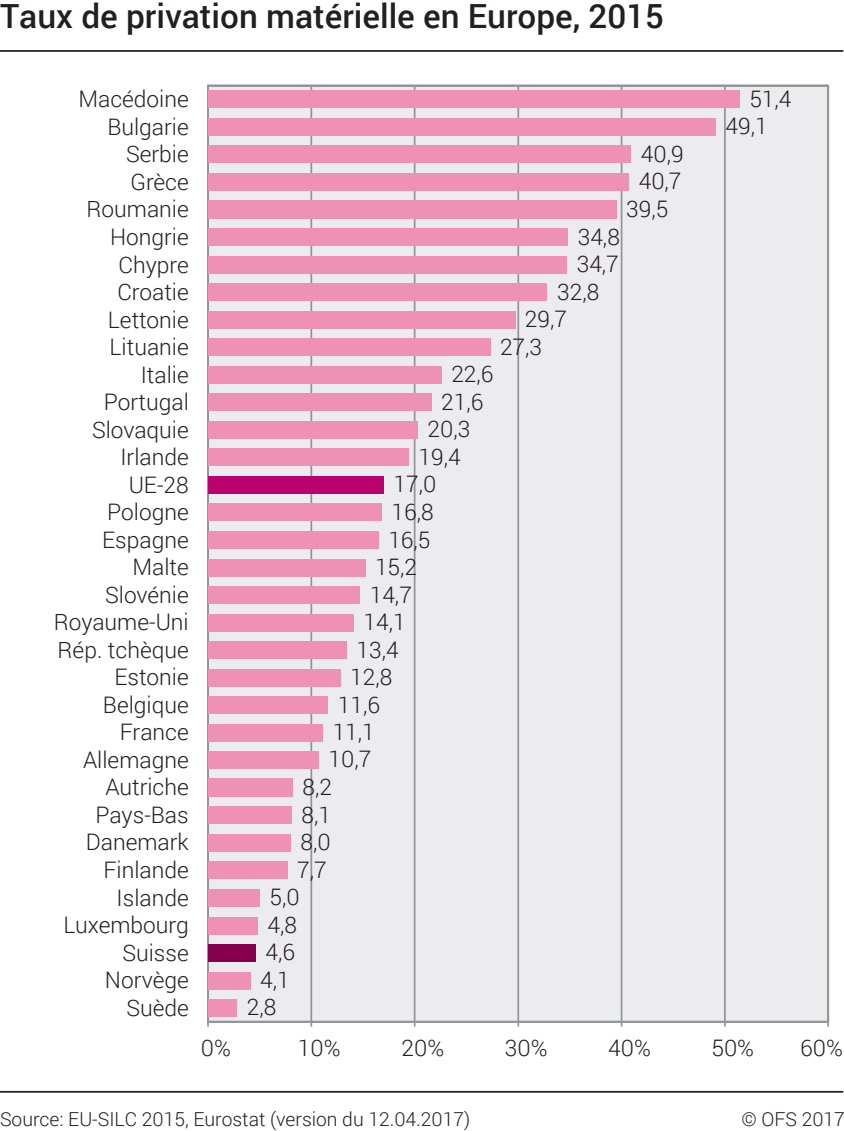
<style>
.page{position:relative;width:844px;height:1131px;background:#fff}
.page>*{position:absolute;margin:0;border:0;box-sizing:border-box;transform-origin:0 0}
.t1{font:500 33.25px "Roboto";color:#231f20}
.t2{font:300 22.75px/27.7px "Roboto";color:#231f20}
.t3{font:300 19.25px "Roboto";color:#231f20}
</style>
<div class="page">
<hr style="left:0;top:1090px;width:843px;height:2px;background:#231f20">
<hr style="left:0;top:50px;width:843px;height:2px;background:#231f20">
<div style="left:207px;top:84px;width:623px;height:943px;background:#ececee"></div>
<hr style="left:310px;top:86px;width:2px;height:935px;background:#939598">
<hr style="left:414px;top:86px;width:1px;height:935px;background:#939598">
<hr style="left:517px;top:86px;width:2px;height:935px;background:#939598">
<hr style="left:620px;top:86px;width:2px;height:935px;background:#939598">
<hr style="left:724px;top:86px;width:1px;height:935px;background:#939598">
<hr style="left:827px;top:86px;width:2px;height:935px;background:#939598">
<hr style="left:208px;top:1020px;width:620px;height:2px;background:#939598">
<hr style="left:207px;top:86px;width:2px;height:935px;background:#939598">
<div style="left:208px;top:90px;width:531px;height:18px;background:#ef91b4"></div>
<div style="left:208px;top:118px;width:507px;height:18px;background:#ef91b4"></div>
<div style="left:208px;top:145px;width:422px;height:18px;background:#ef91b4"></div>
<div style="left:208px;top:173px;width:420px;height:18px;background:#ef91b4"></div>
<div style="left:208px;top:200px;width:408px;height:19px;background:#ef91b4"></div>
<div style="left:208px;top:228px;width:359px;height:18px;background:#ef91b4"></div>
<div style="left:208px;top:256px;width:358px;height:18px;background:#ef91b4"></div>
<div style="left:208px;top:283px;width:339px;height:18px;background:#ef91b4"></div>
<div style="left:208px;top:311px;width:307px;height:17px;background:#ef91b4"></div>
<div style="left:208px;top:338px;width:282px;height:18px;background:#ef91b4"></div>
<div style="left:208px;top:366px;width:233px;height:17px;background:#ef91b4"></div>
<div style="left:208px;top:393px;width:223px;height:18px;background:#ef91b4"></div>
<div style="left:208px;top:421px;width:210px;height:17px;background:#ef91b4"></div>
<div style="left:208px;top:448px;width:200px;height:18px;background:#ef91b4"></div>
<div style="left:208px;top:476px;width:176px;height:18px;background:#b9016f"></div>
<div style="left:208px;top:503px;width:174px;height:18px;background:#ef91b4"></div>
<div style="left:208px;top:531px;width:170px;height:18px;background:#ef91b4"></div>
<div style="left:208px;top:558px;width:157px;height:18px;background:#ef91b4"></div>
<div style="left:208px;top:586px;width:152px;height:18px;background:#ef91b4"></div>
<div style="left:208px;top:613px;width:146px;height:18px;background:#ef91b4"></div>
<div style="left:208px;top:641px;width:138px;height:18px;background:#ef91b4"></div>
<div style="left:208px;top:668px;width:132px;height:18px;background:#ef91b4"></div>
<div style="left:208px;top:696px;width:120px;height:18px;background:#ef91b4"></div>
<div style="left:208px;top:723px;width:114px;height:18px;background:#ef91b4"></div>
<div style="left:208px;top:751px;width:111px;height:18px;background:#ef91b4"></div>
<div style="left:208px;top:778px;width:85px;height:18px;background:#ef91b4"></div>
<div style="left:208px;top:806px;width:84px;height:18px;background:#ef91b4"></div>
<div style="left:208px;top:834px;width:83px;height:17px;background:#ef91b4"></div>
<div style="left:208px;top:861px;width:79px;height:18px;background:#ef91b4"></div>
<div style="left:208px;top:888px;width:51px;height:18px;background:#ef91b4"></div>
<div style="left:208px;top:916px;width:49px;height:18px;background:#ef91b4"></div>
<div style="left:208px;top:943px;width:48px;height:18px;background:#86004f"></div>
<div style="left:208px;top:971px;width:42px;height:18px;background:#ef91b4"></div>
<div style="left:208px;top:998px;width:29px;height:18px;background:#ef91b4"></div>
<h1 class="t1" style="left:0;top:-7px;width:665px">Taux de privation matérielle en Europe, 2015</h1>
<p class="t2" style="left:54px;top:85px;width:136px;text-align:right">Macédoine<br>Bulgarie<br>Serbie<br>Grèce<br>Roumanie<br>Hongrie<br>Chypre<br>Croatie<br>Lettonie<br>Lituanie<br>Italie<br>Portugal<br>Slovaquie<br>Irlande<br>UE-28<br>Pologne<br>Espagne<br>Malte<br>Slovénie<br>Royaume-Uni<br>Rép. tchèque<br>Estonie<br>Belgique<br>France<br>Allemagne<br>Autriche<br>Pays-Bas<br>Danemark<br>Finlande<br>Islande<br>Luxembourg<br>Suisse<br>Norvège<br>Suède</p>
<p class="t2" style="left:451px;top:359px;width:44px">22,6</p>
<p class="t2" style="left:441px;top:387px;width:44px">21,6</p>
<p class="t2" style="left:427px;top:414px;width:44px">20,3</p>
<p class="t2" style="left:418px;top:442px;width:44px">19,4</p>
<p class="t2" style="left:393px;top:469px;width:44px">17,0</p>
<p class="t2" style="left:391px;top:497px;width:44px">16,8</p>
<p class="t2" style="left:388px;top:525px;width:44px">16,5</p>
<p class="t2" style="left:375px;top:552px;width:44px">15,2</p>
<p class="t2" style="left:370px;top:579px;width:44px">14,7</p>
<p class="t2" style="left:363px;top:607px;width:44px">14,1</p>
<p class="t2" style="left:356px;top:634px;width:44px">13,4</p>
<p class="t2" style="left:350px;top:662px;width:44px">12,8</p>
<p class="t2" style="left:338px;top:689px;width:44px">11,6</p>
<p class="t2" style="left:332px;top:717px;width:44px">11,1</p>
<p class="t2" style="left:328px;top:744px;width:44px">10,7</p>
<p class="t2" style="left:302px;top:772px;width:31px">8,2</p>
<p class="t2" style="left:301px;top:800px;width:31px">8,1</p>
<p class="t2" style="left:300px;top:827px;width:32px">8,0</p>
<p class="t2" style="left:297px;top:855px;width:31px">7,7</p>
<p class="t2" style="left:270px;top:882px;width:32px">5,0</p>
<p class="t2" style="left:267px;top:910px;width:31px">4,8</p>
<p class="t2" style="left:265px;top:937px;width:31px">4,6</p>
<p class="t2" style="left:260px;top:964px;width:31px">4,1</p>
<p class="t2" style="left:247px;top:992px;width:31px">2,8</p>
<p class="t2" style="left:577px;top:222px;width:44px">34,8</p>
<p class="t2" style="left:576px;top:249px;width:44px">34,7</p>
<p class="t2" style="left:557px;top:277px;width:44px">32,8</p>
<p class="t2" style="left:525px;top:304px;width:44px">29,7</p>
<p class="t2" style="left:500px;top:332px;width:44px">27,3</p>
<p class="t2" style="left:640px;top:139px;width:44px">40,9</p>
<p class="t2" style="left:638px;top:166px;width:44px">40,7</p>
<p class="t2" style="left:626px;top:194px;width:44px">39,5</p>
<p class="t2" style="left:725px;top:84px;width:67px;text-indent:24px">51,4<br>49,1</p>
<p class="t2" style="left:201px;top:1033px;width:32px">0%</p>
<p class="t2" style="left:298px;top:1033px;width:44px">10%</p>
<p class="t2" style="left:401px;top:1033px;width:44px">20%</p>
<p class="t2" style="left:505px;top:1033px;width:44px">30%</p>
<p class="t2" style="left:608px;top:1033px;width:44px">40%</p>
<p class="t2" style="left:711px;top:1033px;width:44px">50%</p>
<p class="t2" style="left:800px;top:1033px;width:44px">60%</p>
<p class="t3" style="left:0;top:1105px;width:471px">Source: EU-SILC 2015, Eurostat (version du 12.04.2017)</p>
<p class="t3" style="left:741px;top:1105px;width:105px">© OFS 2017</p>
</div>
